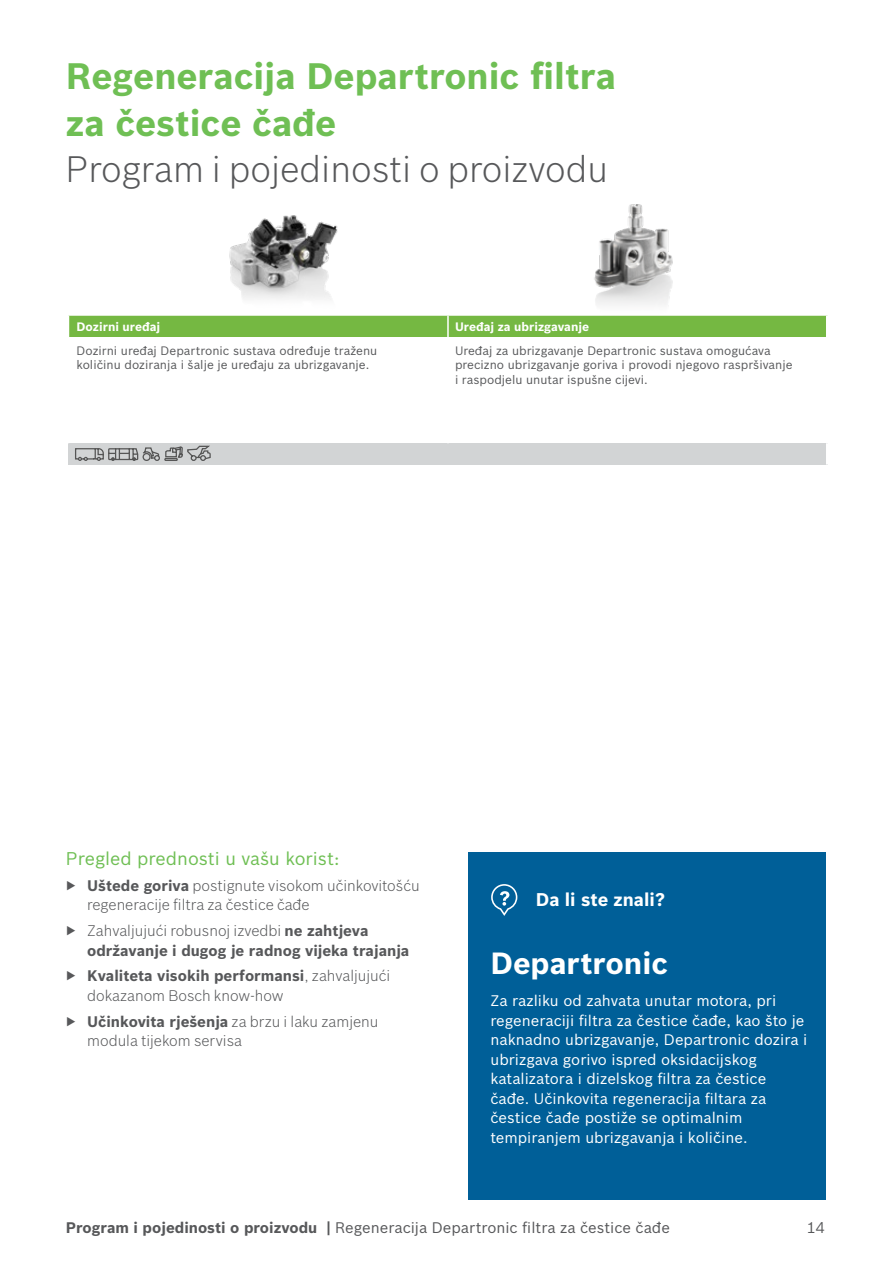
<style>
.page{position:relative;width:893px;height:1263px;background:#fff}
.page>*{position:absolute;margin:0;border:0;box-sizing:border-box;transform-origin:0 0}
.Naslov_1{font:700 36px/46.8px "Bosch Sans";color:#6fbf54}
.NAslov_1_1{font:300 36px "Bosch Sans";color:#57585a}
.osnovni_tekst_bijeli{font:700 30px "Bosch Sans";color:#fff}
.Naslov_12_pt{font:18px "Bosch Sans";color:#6fbf54}
.Osnovni_tekst_bijeli{font:700 18px "Bosch Sans";color:#fff}
.Osnovni_tekst_bijeli-2{font:15px/19.5px "Bosch Sans";color:#fff}
.Osnovni_tekst_nabraj{font:300 15px/19.5px "Bosch Sans";color:#57585a}
.Osnovni_tekst_nabraj-2{font:700 15px/19.5px "Bosch Sans";color:#57585a}
.t1{font:15px "Bosch Sans";color:#57585a}
.Tablica_tekst{font:12px/14.4px "Bosch Sans";color:#57585a}
.Tablica_glava{font:700 12px "Bosch Sans";color:#fff}
.s1{font-weight:700}
.s2{font-weight:300}
</style>
<div class="page">
<div style="left:469px;top:852px;width:357px;height:348px;background:#005f98"></div>
<svg style="left:491px;top:884px;width:26px;height:32px"></svg>
<img style="left:185px;top:215px;width:189px;height:101px">
<img style="left:554px;top:204px;width:161px;height:112px">
<div style="left:68px;top:443px;width:759px;height:22px;background:#d2d4d5"></div>
<hr style="left:826px;top:443px;width:3px;height:22px;background:#fff">
<div style="left:69px;top:316px;width:757px;height:21px;background:#75b842"></div>
<hr style="left:447px;top:316px;width:2px;height:21px;background:#fff">
<svg style="left:75px;top:445px;width:136px;height:16px"></svg>
<p class="Naslov_1" style="left:66px;top:50px;width:551px">Regeneracija Departronic filtra za čestice čađe</p>
<p class="NAslov_1_1" style="left:66px;top:144px;width:544px">Program i pojedinosti o proizvodu</p>
<p class="Tablica_glava" style="left:77px;top:318px;width:85px">Dozirni uređaj</p>
<p class="Tablica_glava" style="left:455px;top:318px;width:136px">Uređaj za ubrizgavanje</p>
<p class="Tablica_tekst" style="left:77px;top:343px;width:302px">Dozirni uređaj Departronic sustava određuje traženu količinu doziranja i šalje je uređaju za ubrizgavanje.</p>
<p class="Tablica_tekst" style="left:455px;top:343px;width:339px">Uređaj za ubrizgavanje Departronic sustava omogućava precizno ubrizgavanje goriva i provodi njegovo raspršivanje i raspodjelu unutar ispušne cijevi.</p>
<p class="Naslov_12_pt" style="left:66px;top:845px;width:275px">Pregled prednosti u vašu korist:</p>
<p class="Osnovni_tekst_nabraj" style="left:87px;top:874px;width:334px;text-indent:-21px">▶ <span class="s1">Uštede goriva</span> postignute visokom učinkovitošću regeneracije filtra za čestice čađe</p>
<p class="Osnovni_tekst_nabraj-2" style="left:87px;top:920px;width:324px;text-indent:-21px"><span class="s2">▶ Zahvaljujući robusnoj izvedbi</span> ne zahtjeva održavanje i dugog je radnog vijeka trajanja</p>
<p class="Osnovni_tekst_nabraj" style="left:87px;top:965px;width:305px;text-indent:-21px">▶ <span class="s1">Kvaliteta visokih performansi</span>, zahvaljujući dokazanom Bosch know-how</p>
<p class="Osnovni_tekst_nabraj" style="left:87px;top:1011px;width:293px;text-indent:-21px">▶ <span class="s1">Učinkovita rješenja</span> za brzu i laku zamjenu modula tijekom servisa</p>
<p class="Osnovni_tekst_bijeli" style="left:536px;top:886px;width:131px">Da li ste znali?</p>
<p class="osnovni_tekst_bijeli" style="left:490px;top:940px;width:179px">Departronic</p>
<p class="Osnovni_tekst_bijeli-2" style="left:490px;top:990px;width:318px">Za razliku od zahvata unutar motora, pri regeneraciji filtra za čestice čađe, kao što je naknadno ubrizgavanje, Departronic dozira i ubrizgava gorivo ispred oksidacijskog katalizatora i dizelskog filtra za čestice čađe. Učinkovita regeneracija filtara za čestice čađe postiže se optimalnim tempiranjem ubrizgavanja i količine.</p>
<p class="t1" style="left:66px;top:1216px;width:605px"><span class="s1">Program i pojedinosti o proizvodu |</span> Regeneracija Departronic filtra za čestice čađe</p>
<p class="t1" style="left:807px;top:1216px;width:20px">14</p>
</div>
